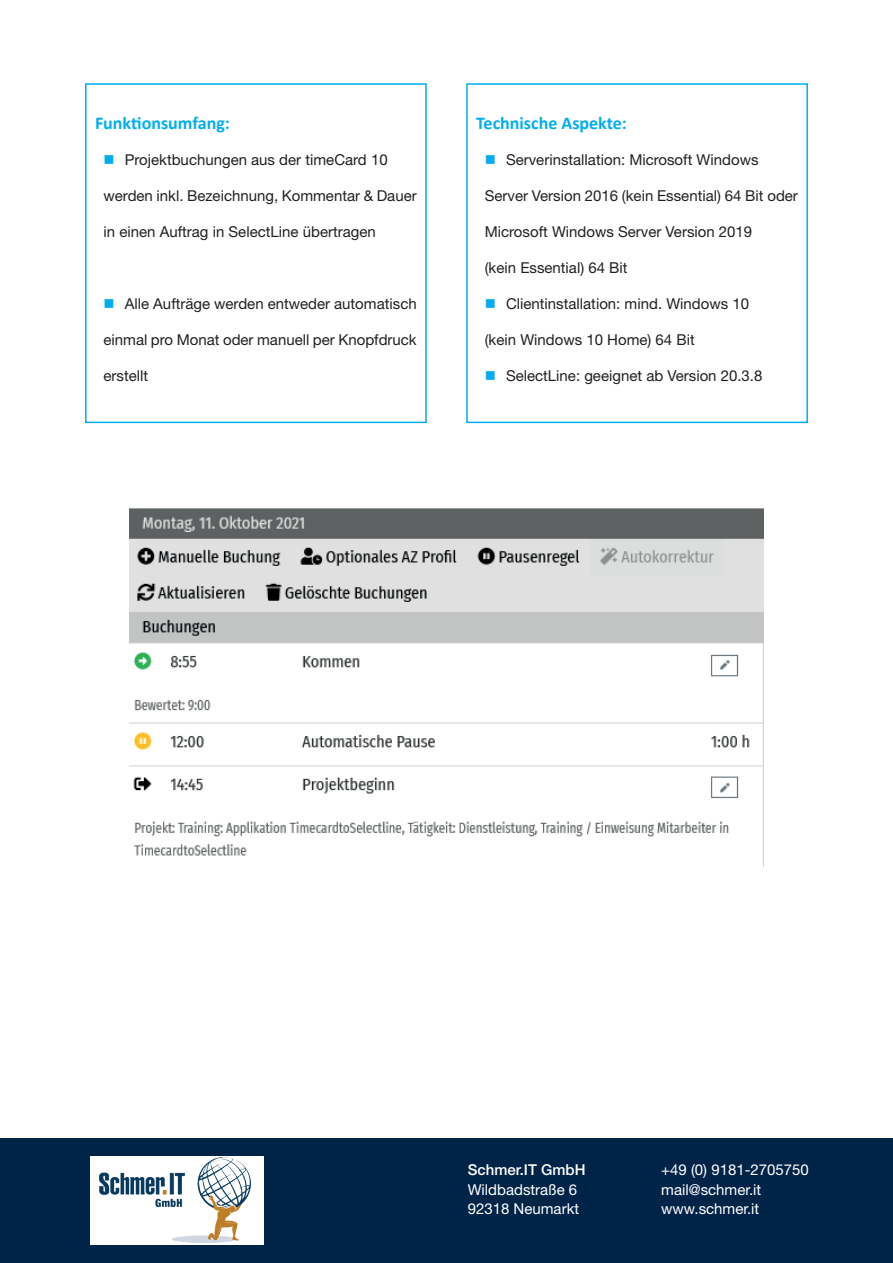
<style>
.page{position:relative;width:893px;height:1263px;background:#fff}
.page>*{position:absolute;margin:0;border:0;box-sizing:border-box;transform-origin:0 0}
.t1{font:700 18px "Calibri";color:#00aeef}
.t2{font:15px "Helvetica Neue LT Pro";color:#231f20}
.t3{font:15px/19.5px "Helvetica Neue LT Pro";color:#fff}
.t4{font:500 15px "Helvetica Neue LT Pro";color:#fff}
.s1{color:#00aeef}
</style>
<div class="page">
<div style="left:0;top:1138px;width:893px;height:125px;background:#002447"></div>
<div style="left:466px;top:83px;width:342px;height:340px;border:2px solid #00aeef"></div>
<div style="left:85px;top:83px;width:342px;height:340px;border:2px solid #00aeef"></div>
<div style="left:90px;top:1156px;width:174px;height:89px;background:#fff"></div>
<img style="left:100px;top:1158px;width:151px;height:85px">
<img style="left:130px;top:508px;width:633px;height:348px">
<p class="t1" style="left:95px;top:111px;width:136px">Funktionsumfang:</p>
<p class="t2" style="left:104px;top:151px;width:286px"><span class="s1">■</span> Projektbuchungen aus der timeCard 10</p>
<p class="t2" style="left:104px;top:187px;width:315px">werden inkl. Bezeichnung, Kommentar &amp; Dauer</p>
<p class="t2" style="left:104px;top:223px;width:274px">in einen Auftrag in SelectLine übertragen</p>
<p class="t2" style="left:104px;top:295px;width:315px"><span class="s1">■</span> Alle Aufträge werden entweder automatisch</p>
<p class="t2" style="left:104px;top:331px;width:315px">einmal pro Monat oder manuell per Knopfdruck</p>
<p class="t2" style="left:104px;top:367px;width:46px">erstellt</p>
<p class="t1" style="left:476px;top:111px;width:152px">Technische Aspekte:</p>
<p class="t2" style="left:485px;top:151px;width:275px"><span class="s1">■</span> Serverinstallation: Microsoft Windows</p>
<p class="t2" style="left:485px;top:187px;width:315px">Server Version 2016 (kein Essential) 64 Bit oder</p>
<p class="t2" style="left:485px;top:223px;width:269px">Microsoft Windows Server Version 2019</p>
<p class="t2" style="left:485px;top:259px;width:144px">(kein Essential) 64 Bit</p>
<p class="t2" style="left:485px;top:295px;width:266px"><span class="s1">■</span> Clientinstallation: mind. Windows 10</p>
<p class="t2" style="left:485px;top:331px;width:212px">(kein Windows 10 Home) 64 Bit</p>
<p class="t2" style="left:485px;top:367px;width:279px"><span class="s1">■</span> SelectLine: geeignet ab Version 20.3.8</p>
<p class="t4" style="left:468px;top:1161px;width:119px">Schmer.IT GmbH</p>
<p class="t3" style="left:468px;top:1179px;width:113px">Wildbadstraße 6<br>92318 Neumarkt</p>
<p class="t3" style="left:661px;top:1160px;width:149px">+49 (0) 9181-2705750 mail@schmer.it www.schmer.it</p>
</div>
